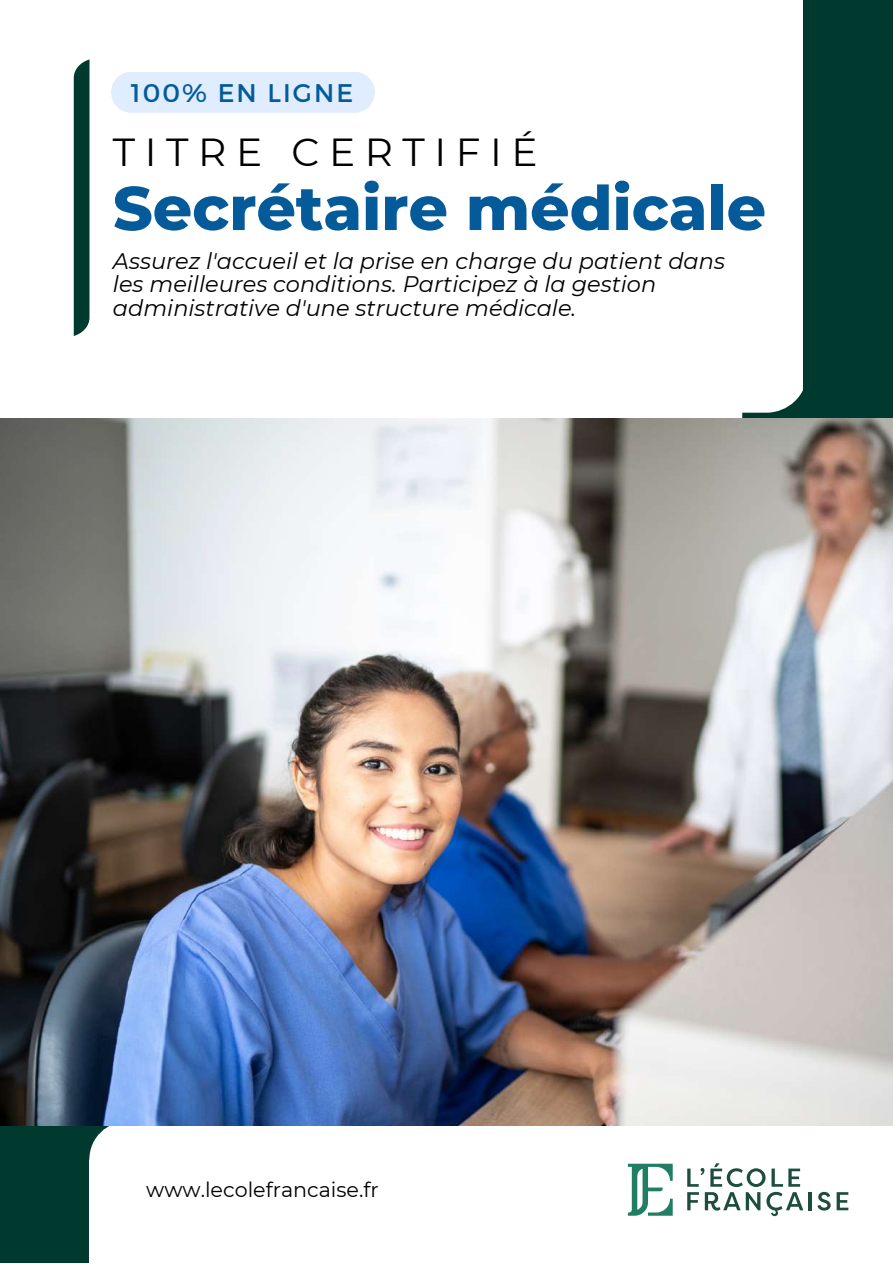
<style>
.page{position:relative;width:893px;height:1264px;background:#fff}
.page>*{position:absolute;margin:0;border:0;box-sizing:border-box;transform-origin:0 0}
.t1{font:800 61.5px "Montserrat";color:#055b99}
.t2{font:39px "Montserrat";letter-spacing:.245em;color:#000}
.t3{font:25.5px "Montserrat";letter-spacing:.08em;color:#055b99}
.t4{font:italic 22.5px/23.5px "Montserrat";color:#000}
.t5{font:20.7px "Montserrat";color:#000}
</style>
<div class="page">
<svg style="left:742px;top:390px;width:61px;height:28px"></svg>
<div style="left:803px;top:0;width:89px;height:511px;background:#003a2e"></div>
<svg style="left:88px;top:1125px;width:62px;height:34px"></svg>
<div style="left:0;top:984px;width:88px;height:278px;background:#003a2e"></div>
<svg style="left:628px;top:1163px;width:44px;height:52px"></svg>
<svg style="left:687px;top:1163px;width:116px;height:53px"></svg>
<hr style="left:808px;top:1192px;width:3px;height:18px;background:#1d4d3f">
<svg style="left:817px;top:1191px;width:13px;height:19px"></svg>
<svg style="left:836px;top:1192px;width:12px;height:18px"></svg>
<div style="left:74px;top:59px;width:15px;height:277px;background:#003a2e"></div>
<div style="left:111px;top:72px;width:263px;height:41px;background:#dfedff"></div>
<img style="left:0;top:418px;width:892px;height:707px">
<p class="t3" style="left:131px;top:76px;width:224px">100% EN LIGNE</p>
<h2 class="t2" style="left:113px;top:128px;width:426px">TITRE CERTIFIÉ</h2>
<h1 class="t1" style="left:113px;top:170px;width:654px">Secrétaire médicale</h1>
<p class="t4" style="left:113px;top:249px;width:613px">Assurez l'accueil et la prise en charge du patient dans les meilleures conditions. Participez à la gestion administrative d'une structure médicale.</p>
<p class="t5" style="left:146px;top:1176px;width:234px">www.lecolefrancaise.fr</p>
</div>
